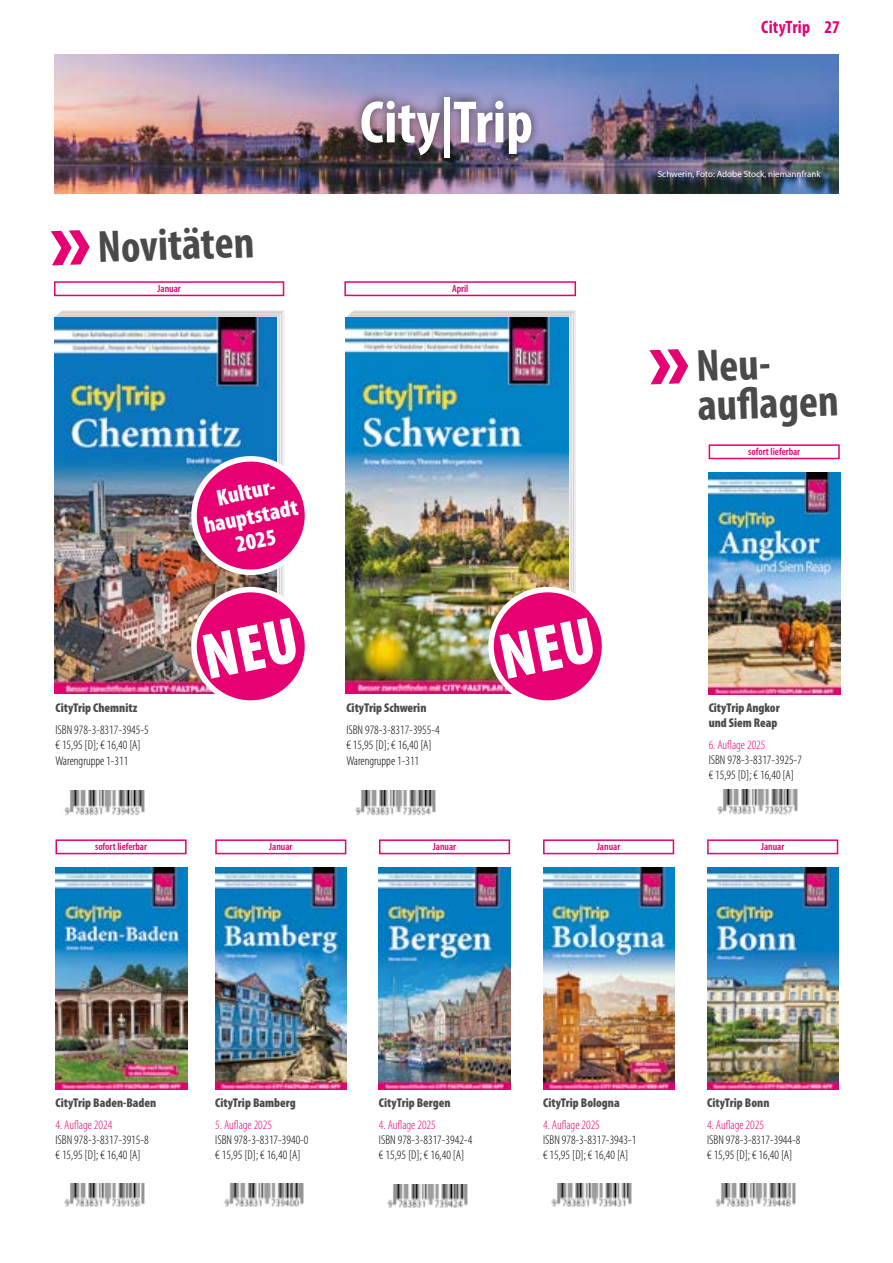
<style>
.page{position:relative;width:893px;height:1263px;background:#fff}
.page>*{position:absolute;margin:0;border:0;box-sizing:border-box;transform-origin:0 0}
.t1{font:700 condensed 60.3px "Myriad Pro";color:#fff}
.t2{font:700 condensed 45.45px/39px "Myriad Pro";color:#4a4a49}
.t3{font:900 condensed 23.1px/24.8px "Myriad Pro";color:#fff;text-align:center}
.t4{font:700 condensed 18px "Myriad Pro";letter-spacing:.01em;color:#e60071}
.t5{font:300 condensed 12.75px/15.3px "Myriad Pro";color:#000}
.t6{font:900 condensed 12.75px/15.3px "Myriad Pro";color:#4a4a49}
.t7{font:300 condensed 12.75px "Myriad Pro";color:#e60071}
.t8{font:600 condensed 10.5px "Myriad Pro";color:#e60071}
.t9{font:9px "Myriad Pro";color:#fff}
.s1{font-weight:900;font-stretch:normal;font-size:88.5px;color:#e60071}
</style>
<div class="page">
<img style="left:387px;top:1184px;width:81px;height:24px">
<img style="left:709px;top:472px;width:131px;height:222px">
<div style="left:709px;top:444px;width:131px;height:15px;border:2px solid #e60071"></div>
<img style="left:715px;top:1183px;width:81px;height:24px">
<img style="left:215px;top:867px;width:132px;height:222px">
<div style="left:215px;top:839px;width:131px;height:15px;border:2px solid #e60071"></div>
<img style="left:379px;top:867px;width:132px;height:222px">
<div style="left:379px;top:839px;width:131px;height:15px;border:2px solid #e60071"></div>
<img style="left:707px;top:867px;width:132px;height:222px">
<div style="left:707px;top:839px;width:131px;height:15px;border:2px solid #e60071"></div>
<img style="left:717px;top:789px;width:81px;height:25px">
<img style="left:224px;top:1183px;width:80px;height:24px">
<img style="left:54px;top:54px;width:785px;height:139px">
<div style="left:353px;top:86px;width:187px;height:80px;background:#000;opacity:.59"></div>
<img style="left:64px;top:790px;width:81px;height:26px">
<img style="left:355px;top:790px;width:81px;height:26px">
<div style="left:54px;top:281px;width:230px;height:15px;border:2px solid #e60071"></div>
<div style="left:344px;top:281px;width:232px;height:15px;border:2px solid #e60071"></div>
<svg style="left:194px;top:590px;width:113px;height:113px"></svg>
<div style="left:191px;top:587px;width:119px;height:119px;border:6px solid #fff;border-radius:50%"></div>
<svg style="left:491px;top:590px;width:113px;height:113px"></svg>
<div style="left:488px;top:587px;width:119px;height:119px;border:6px solid #fff;border-radius:50%"></div>
<img style="left:551px;top:1183px;width:81px;height:24px">
<img style="left:543px;top:867px;width:132px;height:222px">
<div style="left:543px;top:839px;width:131px;height:15px;border:2px solid #e60071"></div>
<img style="left:56px;top:867px;width:131px;height:222px">
<div style="left:56px;top:839px;width:131px;height:15px;border:2px solid #e60071"></div>
<img style="left:64px;top:1183px;width:81px;height:24px">
<img style="left:54px;top:310px;width:245px;height:381px">
<img style="left:346px;top:310px;width:250px;height:381px">
<h2 class="t2" style="left:49px;top:228px;width:207px;rotate:-2deg"><span class="s1">»</span>Novitäten</h2>
<h1 class="t1" style="left:360px;top:85px;width:175px">City|Trip</h1>
<p class="t8" style="left:158px;top:283px;width:25px">Januar</p>
<p class="t8" style="left:452px;top:283px;width:18px">April</p>
<h3 class="t3" style="left:197px;top:489px;width:97px;rotate:-11deg">Kultur&shy;hauptstadt<br>2025</h3>
<p class="t6" style="left:56px;top:700px;width:83px">CityTrip Chemnitz</p>
<p class="t5" style="left:56px;top:722px;width:95px">ISBN 978-3-8317-3945-5 € 15,95 [D]; € 16,40 [A]<br>Warengruppe 1-311</p>
<p class="t8" style="left:95px;top:841px;width:53px">sofort lieferbar</p>
<p class="t8" style="left:269px;top:841px;width:25px">Januar</p>
<p class="t6" style="left:346px;top:700px;width:82px">CityTrip Schwerin</p>
<p class="t5" style="left:346px;top:722px;width:95px">ISBN 978-3-8317-3955-4 € 15,95 [D]; € 16,40 [A]<br>Warengruppe 1-311</p>
<p class="t8" style="left:433px;top:841px;width:25px">Januar</p>
<h3 class="t4" style="left:761px;top:15px;width:80px">CityTrip 27</h3>
<p class="t9" style="left:658px;top:168px;width:164px">Schwerin, Foto: Adobe Stock, niemannfrank</p>
<h2 class="t2" style="left:695px;top:346px;width:143px;text-indent:-48px;rotate:-2deg"><span class="s1">»</span>Neu&shy;aufl agen</h2>
<p class="t8" style="left:748px;top:446px;width:53px">sofort lieferbar</p>
<p class="t8" style="left:597px;top:841px;width:25px">Januar</p>
<p class="t6" style="left:709px;top:700px;width:73px">CityTrip Angkor und Siem Reap</p>
<p class="t7" style="left:709px;top:738px;width:58px">6. Auflage 2025</p>
<p class="t5" style="left:709px;top:753px;width:95px">ISBN 978-3-8317-3925-7 € 15,95 [D]; € 16,40 [A]</p>
<p class="t8" style="left:761px;top:841px;width:25px">Januar</p>
<p class="t6" style="left:56px;top:1095px;width:102px">CityTrip Baden-Baden</p>
<p class="t7" style="left:56px;top:1117px;width:58px">4. Auflage 2024</p>
<p class="t5" style="left:56px;top:1132px;width:95px">ISBN 978-3-8317-3915-8 € 15,95 [D]; € 16,40 [A]</p>
<p class="t6" style="left:215px;top:1095px;width:82px">CityTrip Bamberg</p>
<p class="t7" style="left:215px;top:1117px;width:58px">5. Auflage 2025</p>
<p class="t5" style="left:215px;top:1132px;width:95px">ISBN 978-3-8317-3940-0 € 15,95 [D]; € 16,40 [A]</p>
<p class="t6" style="left:379px;top:1095px;width:73px">CityTrip Bergen</p>
<p class="t7" style="left:379px;top:1117px;width:58px">4. Auflage 2025</p>
<p class="t5" style="left:379px;top:1132px;width:95px">ISBN 978-3-8317-3942-4 € 15,95 [D]; € 16,40 [A]</p>
<p class="t6" style="left:543px;top:1095px;width:78px">CityTrip Bologna</p>
<p class="t7" style="left:543px;top:1117px;width:58px">4. Auflage 2025</p>
<p class="t5" style="left:543px;top:1132px;width:95px">ISBN 978-3-8317-3943-1 € 15,95 [D]; € 16,40 [A]</p>
<p class="t6" style="left:707px;top:1095px;width:64px">CityTrip Bonn</p>
<p class="t7" style="left:707px;top:1117px;width:58px">4. Auflage 2025</p>
<p class="t5" style="left:707px;top:1132px;width:95px">ISBN 978-3-8317-3944-8 € 15,95 [D]; € 16,40 [A]</p>
</div>
